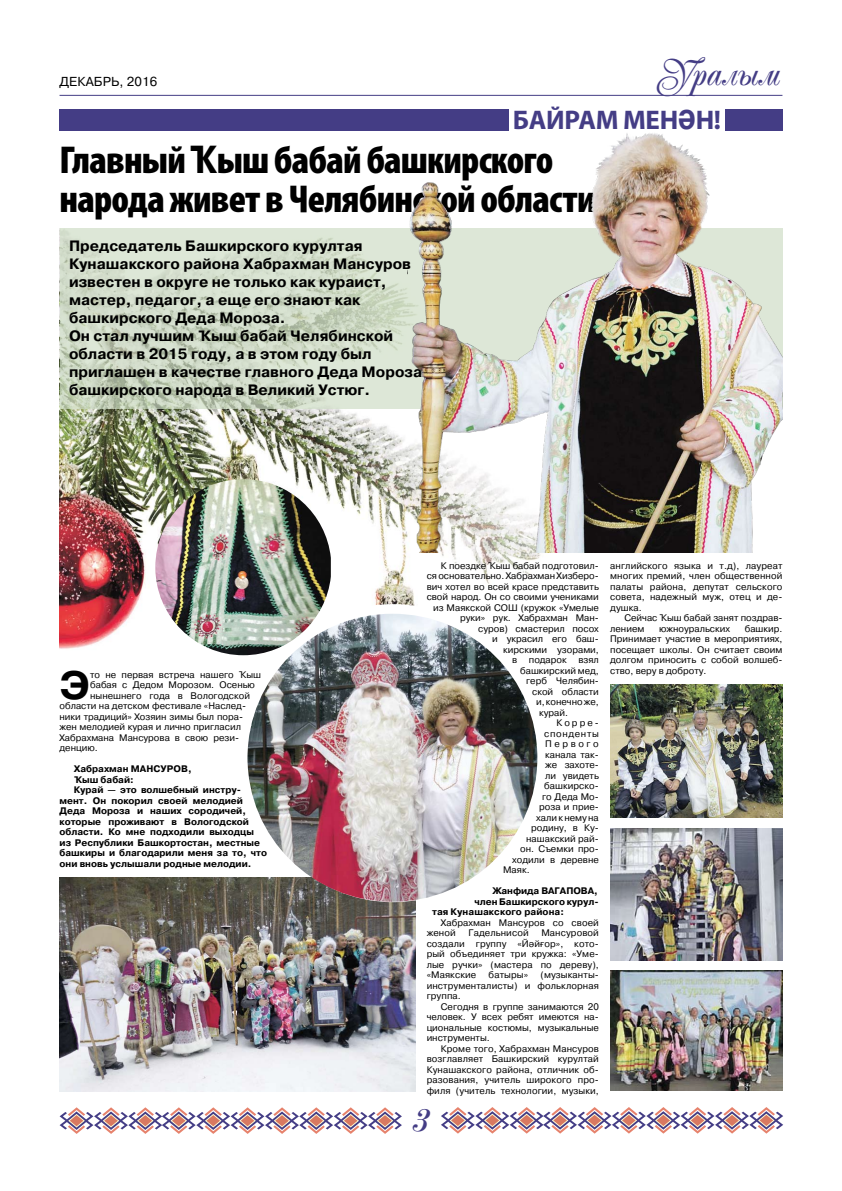
<style>
.page{position:relative;width:842px;height:1191px;background:#fff}
.page>*{position:absolute;margin:0;border:0;box-sizing:border-box;transform-origin:0 0}
.t1{font:46px "Popular Script";color:#443d85}
.t2{font:42.1px "Popular Script";color:#443d85}
.t3{font:700 39.5px "Pragmatica";color:#000}
.t4{font:900 condensed 39px/39px "Myriad Pro";letter-spacing:-.02em;color:#000}
.t5{font:700 27px "Myriad Pro";letter-spacing:-.01em;color:#443d85}
.t6{font:700 15px/18px "Pragmatica";color:#000}
.t7{font:13px "Pragmatica";letter-spacing:.01em;color:#000}
.t8{font:9.5px/10.5px "Pragmatica";color:#000;text-align:justify}
.t9{font:700 9.5px "Pragmatica";color:#000}
.t10{font:9.5px "Pragmatica";letter-spacing:.07em;color:#000}
.s1{font-family:"Pragmatica Cond"}
.s2{font-family:"Pragmatica Cond";font-weight:700;font-stretch:normal}
</style>
<div class="page">
<hr style="left:60px;top:95px;width:722px;height:1px;background:#443d85">
<svg style="left:441px;top:1107px;width:342px;height:26px"></svg>
<svg style="left:60px;top:1107px;width:342px;height:27px"></svg>
<img style="left:60px;top:408px;width:493px;height:248px">
<div style="left:60px;top:110px;width:449px;height:21px;background:#443d85"></div>
<div style="left:725px;top:110px;width:57px;height:21px;background:#443d85"></div>
<img style="left:60px;top:877px;width:355px;height:214px">
<svg style="left:60px;top:228px;width:348px;height:180px;fill:#d5dfce"></svg>
<img style="left:610px;top:684px;width:172px;height:133px">
<img style="left:610px;top:971px;width:172px;height:120px">
<img style="left:610px;top:828px;width:172px;height:132px">
<img style="left:155px;top:479px;width:176px;height:176px">
<img style="left:408px;top:133px;width:374px;height:419px">
<img style="left:247px;top:614px;width:290px;height:287px">
<h3 class="t7" style="left:60px;top:74px;width:99px">декабрь, 2016</h3>
<h2 class="t2" style="left:656px;top:51px;width:126px">Уралым</h2>
<h3 class="t5" style="left:513px;top:102px;width:209px">Байрам мен<span class="s1">ә</span>н!</h3>
<h3 class="t4" style="left:60px;top:141px;width:538px">Главный <span class="s2">Ҡ</span>ыш бабай башкирского народа живет в Челябинской области</h3>
<p class="t6" style="left:69px;top:237px;width:355px">Председатель Башкирского курултая Кунашакского района Хабрахман Мансуров известен в округе не только как кураист, мастер, педагог, а еще его знают как башкирского Деда Мороза.<br>Он стал лучшим Ҡыш бабай Челябинской области в 2015 году, а в этом году был приглашен в качестве главного Деда Мороза башкирского народа в Великий Устюг.</p>
<h3 class="t3" style="left:60px;top:659px;width:32px">Э</h3>
<p class="t8" style="left:90px;top:669px;width:172px">то не первая встреча нашего Ҡыш</p>
<p class="t8" style="left:90px;top:680px;width:166px">бабая с Дедом Морозом. Осенью</p>
<p class="t8" style="left:90px;top:690px;width:161px">нынешнего года в Вологодской</p>
<p class="t8" style="left:60px;top:701px;width:188px">области на детском фестивале «Наслед-</p>
<p class="t8" style="left:60px;top:711px;width:185px">ники традиций» Хозяин зимы был пора-</p>
<p class="t8" style="left:60px;top:722px;width:183px">жен мелодией курая и лично пригласил</p>
<p class="t8" style="left:60px;top:732px;width:181px">Хабрахмана Мансурова в свою рези-</p>
<p class="t8" style="left:60px;top:743px;width:40px">денцию.</p>
<p class="t9" style="left:74px;top:763px;width:119px">Хабрахман Мансуров ,</p>
<p class="t9" style="left:74px;top:773px;width:62px">Ҡыш бабай:</p>
<p class="t9" style="left:74px;top:784px;width:169px">Курай — это волшебный инстру-</p>
<p class="t9" style="left:60px;top:794px;width:185px">мент. Он покорил своей мелодией</p>
<p class="t9" style="left:60px;top:805px;width:188px">Деда Мороза и наших сородичей,</p>
<p class="t9" style="left:60px;top:815px;width:191px">которые проживают в Вологодской</p>
<p class="t9" style="left:60px;top:826px;width:196px">области. Ко мне подходили выходцы</p>
<p class="t9" style="left:60px;top:836px;width:202px">из Республики Башкортостан, местные</p>
<p class="t9" style="left:60px;top:847px;width:209px">башкиры и благодарили меня за то, что</p>
<p class="t9" style="left:60px;top:857px;width:193px">они вновь услышали родные мелодии.</p>
<p class="t8" style="left:441px;top:560px;width:160px">К поездке Ҡыш бабай подготовил-</p>
<p class="t8" style="left:427px;top:571px;width:174px">ся основательно. Хабрахман Хизберо-</p>
<p class="t8" style="left:427px;top:581px;width:174px">вич хотел во всей красе представить</p>
<p class="t8" style="left:427px;top:592px;width:174px">свой народ. Он со своими учениками</p>
<p class="t8" style="left:433px;top:602px;width:167px">из Маякской СОШ (кружок «Умелые</p>
<p class="t8" style="left:460px;top:613px;width:140px">руки» рук. Хабрахман Ман-</p>
<p class="t8" style="left:478px;top:623px;width:122px">суров) смастерил посох</p>
<p class="t8" style="left:492px;top:634px;width:108px">и украсил его баш-</p>
<p class="t8" style="left:503px;top:644px;width:97px">кирскими узорами,</p>
<p class="t8" style="left:512px;top:655px;width:88px">в подарок взял</p>
<p class="t8" style="left:520px;top:665px;width:80px">башкирский мед,</p>
<p class="t8" style="left:526px;top:676px;width:74px">герб Челябин-</p>
<p class="t8" style="left:532px;top:686px;width:68px">ской области</p>
<p class="t8" style="left:536px;top:697px;width:64px">и, конечно же,</p>
<p class="t8" style="left:539px;top:707px;width:30px">курай.</p>
<p class="t8" style="left:556px;top:718px;width:44px">Корре-</p>
<p class="t10" style="left:544px;top:727px;width:56px">спонденты</p>
<p class="t8" style="left:545px;top:739px;width:55px">Первого</p>
<p class="t8" style="left:545px;top:749px;width:55px">канала так-</p>
<p class="t8" style="left:545px;top:760px;width:55px">же захоте-</p>
<p class="t8" style="left:545px;top:770px;width:55px">ли увидеть</p>
<p class="t8" style="left:544px;top:781px;width:56px">башкирско-</p>
<p class="t8" style="left:542px;top:791px;width:58px">го Деда Мо-</p>
<p class="t8" style="left:539px;top:802px;width:61px">роза и прие-</p>
<p class="t8" style="left:536px;top:812px;width:64px">хали к нему на</p>
<p class="t8" style="left:531px;top:823px;width:69px">родину, в Ку-</p>
<p class="t8" style="left:526px;top:833px;width:74px">нашакский рай-</p>
<p class="t8" style="left:520px;top:844px;width:80px">он. Съемки про-</p>
<p class="t8" style="left:512px;top:854px;width:88px">ходили в деревне</p>
<p class="t8" style="left:503px;top:865px;width:28px">Маяк.</p>
<p class="t9" style="left:492px;top:885px;width:82px">Жанфида Вагапов</p>
<p class="t9" style="left:588px;top:885px;width:11px">а,</p>
<p class="t9" style="left:474px;top:895px;width:126px">член Башкирского курул-</p>
<p class="t9" style="left:432px;top:906px;width:133px">тая Кунашакского района:</p>
<p class="t8" style="left:427px;top:917px;width:174px;text-indent:14px">Хабрахман Мансуров со своей женой</p>
<p class="t8" style="left:427px;top:928px;width:174px;text-indent:115px">Мансуровой создали группу «Йәйғор», кото&shy;рый объединяет три кружка: «Уме&shy;лые ручки» (мастера по дереву), «Маякские</p>
<p class="t8" style="left:468px;top:928px;width:62px">Гадельнисой</p>
<p class="t8" style="left:489px;top:970px;width:41px">батыры»</p>
<p class="t8" style="left:427px;top:970px;width:174px;text-indent:114px">(музыканты&shy;инструменталисты) и фольклорная группа.</p>
<p class="t8" style="left:427px;top:1001px;width:174px;text-indent:14px">Сегодня в группе занимаются 20 человек. У всех ребят имеются на&shy;циональные костюмы, музыкальные инструменты.</p>
<p class="t8" style="left:427px;top:1043px;width:174px;text-indent:14px">Кроме того, Хабрахман Мансуров возглавляет Башкирский курултай Кунашакского района, отличник об&shy;разования, учитель широкого про&shy;филя (учитель технологии, музыки,</p>
<h1 class="t1" style="left:412px;top:1094px;width:19px">3</h1>
<p class="t8" style="left:610px;top:560px;width:174px">английского языка и т.д), лауреат многих премий, член общественной палаты района, депутат сельского совета, надежный муж, отец и де&shy;душка.</p>
<p class="t8" style="left:610px;top:613px;width:174px;text-indent:14px">Сейчас Ҡыш бабай занят поздрав&shy;лением</p>
<p class="t8" style="left:610px;top:623px;width:174px;text-indent:134px">башкир.<br>Принимает участие в мероприятиях, посещает школы. Он считает своим долгом приносить с собой волшеб&shy;ство, веру в доброту.</p>
<p class="t8" style="left:659px;top:623px;width:73px">южноуральских</p>
</div>
